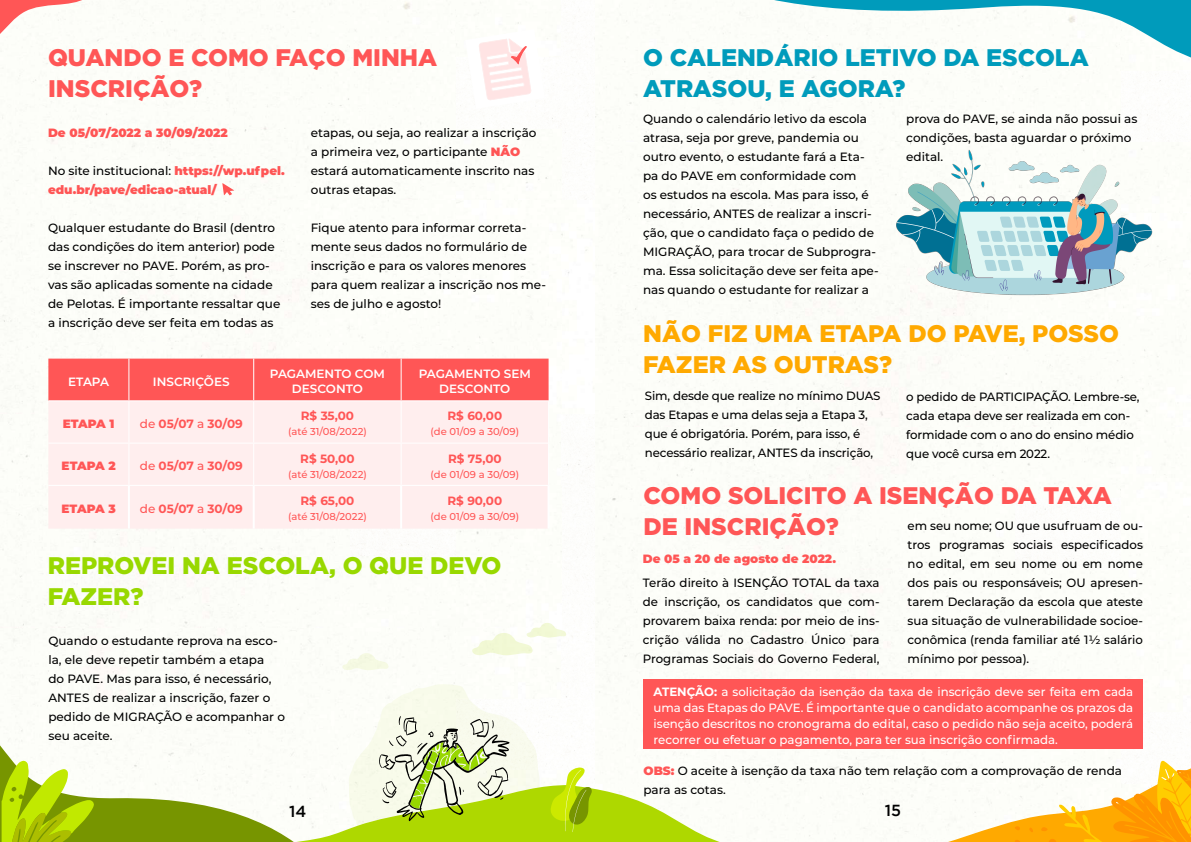
<style>
.page{position:relative;width:1191px;height:842px;background:#fff}
.page>*{position:absolute;margin:0;border:0;box-sizing:border-box;transform-origin:0 0}
.t1{font:900 24px/31px "Gotham";color:#ff5656}
.t2{font:900 24px/31px "Gotham";color:#009bbb}
.t3{font:900 24px/31px "Gotham";color:#ffa900}
.t4{font:900 24px/31px "Gotham";color:#98d800}
.t5{font:500 16px "Gotham";color:#000}
.t6{font:500 12px/19px "Montserrat";color:#000}
.t7{font:500 12px/16px "Montserrat";color:#fff;text-align:justify}
.t8{font:900 12px/19px "Montserrat";color:#f55}
.t9{font:700 12px "Montserrat";color:#ff5656}
.t10{font:600 12px/15px "Montserrat";color:#fff;text-align:center}
.t11{font:900 12px "Montserrat";letter-spacing:-.02em;color:#ff5656}
.t12{font:500 10px "Montserrat";color:#ff5656}
.s1{font-weight:500;color:#000}
.s2{font-weight:900;color:#f55}
.s3{font-weight:500}
.s4{font-weight:700}
.s5{font-weight:900;color:#ff5656}
</style>
<div class="page">
<img style="left:0;top:0;width:1190px;height:684px">
<svg style="left:681px;top:0;width:510px;height:73px"></svg>
<svg style="left:0;top:0;width:393px;height:65px"></svg>
<svg style="left:465px;top:29px;width:80px;height:80px"></svg>
<svg style="left:222px;top:183px;width:12px;height:12px"></svg>
<img style="left:887px;top:149px;width:270px;height:147px">
<svg style="left:430px;top:611px;width:137px;height:45px"></svg>
<svg style="left:342px;top:652px;width:47px;height:19px"></svg>
<svg style="left:0;top:684px;width:1191px;height:158px"></svg>
<div style="left:48px;top:359px;width:500px;height:41px;background:#ff5656"></div>
<div style="left:48px;top:401px;width:500px;height:128px;background:#fee"></div>
<hr style="left:128px;top:486px;width:2px;height:43px;background:#fff">
<hr style="left:253px;top:486px;width:2px;height:43px;background:#fff">
<hr style="left:400px;top:486px;width:2px;height:43px;background:#fff">
<hr style="left:547px;top:486px;width:2px;height:43px;background:#fff">
<hr style="left:128px;top:359px;width:1px;height:41px;background:#fff">
<hr style="left:253px;top:359px;width:1px;height:41px;background:#fff">
<hr style="left:400px;top:359px;width:2px;height:41px;background:#fff">
<hr style="left:48px;top:400px;width:81px;height:1px;background:#fff">
<hr style="left:129px;top:400px;width:125px;height:1px;background:#fff">
<hr style="left:128px;top:401px;width:1px;height:42px;background:#fff">
<hr style="left:254px;top:400px;width:147px;height:1px;background:#fff">
<hr style="left:253px;top:401px;width:1px;height:42px;background:#fff">
<hr style="left:401px;top:400px;width:148px;height:1px;background:#fff">
<hr style="left:400px;top:401px;width:2px;height:42px;background:#fff">
<hr style="left:548px;top:401px;width:1px;height:42px;background:#fff">
<hr style="left:128px;top:444px;width:1px;height:41px;background:#fff">
<hr style="left:253px;top:444px;width:1px;height:41px;background:#fff">
<hr style="left:400px;top:444px;width:2px;height:41px;background:#fff">
<hr style="left:548px;top:443px;width:1px;height:42px;background:#fff">
<hr style="left:48px;top:443px;width:81px;height:1px;background:#fff">
<hr style="left:129px;top:443px;width:125px;height:1px;background:#fff">
<hr style="left:254px;top:443px;width:147px;height:1px;background:#fff">
<hr style="left:401px;top:443px;width:147px;height:1px;background:#fff">
<hr style="left:48px;top:485px;width:81px;height:1px;background:#fff">
<hr style="left:129px;top:485px;width:125px;height:1px;background:#fff">
<hr style="left:254px;top:485px;width:147px;height:1px;background:#fff">
<hr style="left:401px;top:485px;width:148px;height:1px;background:#fff">
<div style="left:643px;top:679px;width:500px;height:70px;background:#ff5656"></div>
<h1 class="t1" style="left:48px;top:41px;width:391px">QUANDO E COMO FAÇO MINHA<br>INSCRIÇÃO?</h1>
<p class="t8" style="left:48px;top:123px;width:181px">De 05/07/2022 a 30/09/2022</p>
<p class="t8" style="left:48px;top:161px;width:238px"><span class="s1">No site institucional:</span> https://wp.ufpel. edu.br/pave/edicao-atual/</p>
<p class="t6" style="left:48px;top:218px;width:234px">Qualquer estudante do Brasil (dentro das condições do item anterior) pode se inscrever no PAVE. Porém, as pro&shy;vas são aplicadas somente na cidade de Pelotas. É importante ressaltar que a inscrição deve ser feita em todas as</p>
<p class="t6" style="left:311px;top:123px;width:227px">etapas, ou seja, ao realizar a inscrição a primeira vez, o participante <span class="s2">NÃO </span>estará automaticamente inscrito nas outras etapas.</p>
<p class="t6" style="left:311px;top:218px;width:237px">Fique atento para informar correta&shy;mente seus dados no formulário de inscrição e para os valores menores para quem realizar a inscrição nos me&shy;ses de julho e agosto!</p>
<p class="t10" style="left:68px;top:373px;width:42px">ETAPA</p>
<p class="t10" style="left:153px;top:373px;width:78px">INSCRIÇÕES</p>
<p class="t10" style="left:270px;top:366px;width:117px">PAGAMENTO COM<br>DESCONTO</p>
<p class="t10" style="left:419px;top:366px;width:114px">PAGAMENTO SEM<br>DESCONTO</p>
<p class="t11" style="left:63px;top:414px;width:53px">ETAPA 1</p>
<p class="t9" style="left:140px;top:415px;width:104px"><span class="s3">de</span> 05/07 <span class="s3">a</span> 30/09</p>
<p class="t9" style="left:447px;top:407px;width:56px">R$ 60,00</p>
<p class="t12" style="left:430px;top:425px;width:90px">(de 01/09 a 30/09)</p>
<p class="t9" style="left:301px;top:407px;width:55px">R$ 35,00</p>
<p class="t12" style="left:288px;top:425px;width:80px">(até 31/08/2022)</p>
<p class="t11" style="left:62px;top:457px;width:56px">ETAPA 2</p>
<p class="t9" style="left:140px;top:457px;width:104px"><span class="s3">de</span> 05/07 <span class="s3">a</span> 30/09</p>
<p class="t11" style="left:62px;top:499px;width:56px">ETAPA 3</p>
<p class="t9" style="left:140px;top:500px;width:104px"><span class="s3">de</span> 05/07 <span class="s3">a</span> 30/09</p>
<p class="t9" style="left:300px;top:450px;width:56px">R$ 50,00</p>
<p class="t12" style="left:288px;top:467px;width:80px">(até 31/08/2022)</p>
<p class="t9" style="left:300px;top:492px;width:55px">R$ 65,00</p>
<p class="t12" style="left:288px;top:510px;width:80px">(até 31/08/2022)</p>
<p class="t9" style="left:448px;top:450px;width:55px">R$ 75,00</p>
<p class="t12" style="left:430px;top:467px;width:90px">(de 01/09 a 30/09)</p>
<p class="t9" style="left:447px;top:492px;width:56px">R$ 90,00</p>
<p class="t12" style="left:430px;top:510px;width:90px">(de 01/09 a 30/09)</p>
<h1 class="t4" style="left:48px;top:549px;width:455px">REPROVEI NA ESCOLA, O QUE DEVO<br>FAZER?</h1>
<p class="t6" style="left:48px;top:631px;width:238px">Quando o estudante reprova na esco&shy;la, ele deve repetir também a etapa<br>do PAVE. Mas para isso, é necessário,<br>ANTES de realizar a inscrição, fazer o pedido de MIGRAÇÃO e acompanhar o seu aceite.</p>
<h1 class="t2" style="left:643px;top:41px;width:447px">O CALENDÁRIO LETIVO DA ESCOLA<br>ATRASOU, E AGORA?</h1>
<p class="t6" style="left:643px;top:109px;width:237px">Quando o calendário letivo da escola atrasa, seja por greve, pandemia ou outro evento, o estudante fará a Eta&shy;pa do PAVE em conformidade com<br>os estudos na escola. Mas para isso, é necessário, ANTES de realizar a inscri&shy;ção, que o candidato faça o pedido de MIGRAÇÃO, para trocar de Subprogra&shy;ma. Essa solicitação deve ser feita ape&shy;nas quando o estudante for realizar a</p>
<p class="t6" style="left:906px;top:109px;width:233px">prova do PAVE, se ainda não possui as condições, basta aguardar o próximo edital.</p>
<h1 class="t3" style="left:643px;top:318px;width:477px">NÃO FIZ UMA ETAPA DO PAVE, POSSO<br>FAZER AS OUTRAS?</h1>
<p class="t6" style="left:645px;top:385px;width:237px">Sim, desde que realize no mínimo DUAS das Etapas e uma delas seja a Etapa 3, que é obrigatória. Porém, para isso, é necessário realizar, ANTES da inscrição,</p>
<p class="t6" style="left:906px;top:386px;width:235px">o pedido de PARTICIPAÇÃO. Lembre-se, cada etapa deve ser realizada em con&shy;formidade com o ano do ensino médio que você cursa em 2022.</p>
<h1 class="t1" style="left:643px;top:479px;width:470px">COMO SOLICITO A ISENÇÃO DA TAXA<br>DE INSCRIÇÃO?</h1>
<p class="t8" style="left:643px;top:549px;width:195px">De 05 a 20 de agosto de 2022.</p>
<p class="t6" style="left:643px;top:573px;width:238px;text-align:justify">Terão direito à ISENÇÃO TOTAL da taxa de inscrição, os candidatos que com&shy;provarem baixa renda: por meio de ins&shy;crição válida no Cadastro Único para Programas Sociais do Governo Federal,</p>
<p class="t6" style="left:907px;top:516px;width:237px;text-align:justify">em seu nome; OU que usufruam de ou&shy;tros programas sociais especificados no edital, em seu nome ou em nome dos pais ou responsáveis; OU apresen&shy;tarem Declaração da escola que ateste sua situação de vulnerabilidade socioe&shy;conômica (renda familiar até 1½ salário mínimo por pessoa).</p>
<p class="t7" style="left:653px;top:683px;width:481px"><span class="s4">ATENÇÃO:</span> a solicitação da isenção da taxa de inscrição deve ser feita em cada uma das Etapas do PAVE. É importante que o candidato acompanhe os prazos da isenção descritos no cronograma do edital, caso o pedido não seja aceito, poderá recorrer ou efetuar o pagamento, para ter sua inscrição confirmada.</p>
<p class="t6" style="left:643px;top:760px;width:480px"><span class="s5">OBS:</span> O aceite à isenção da taxa não tem relação com a comprovação de renda para as cotas.</p>
<h2 class="t5" style="left:289px;top:802px;width:19px">14</h2>
<h2 class="t5" style="left:884px;top:802px;width:18px">15</h2>
</div>
